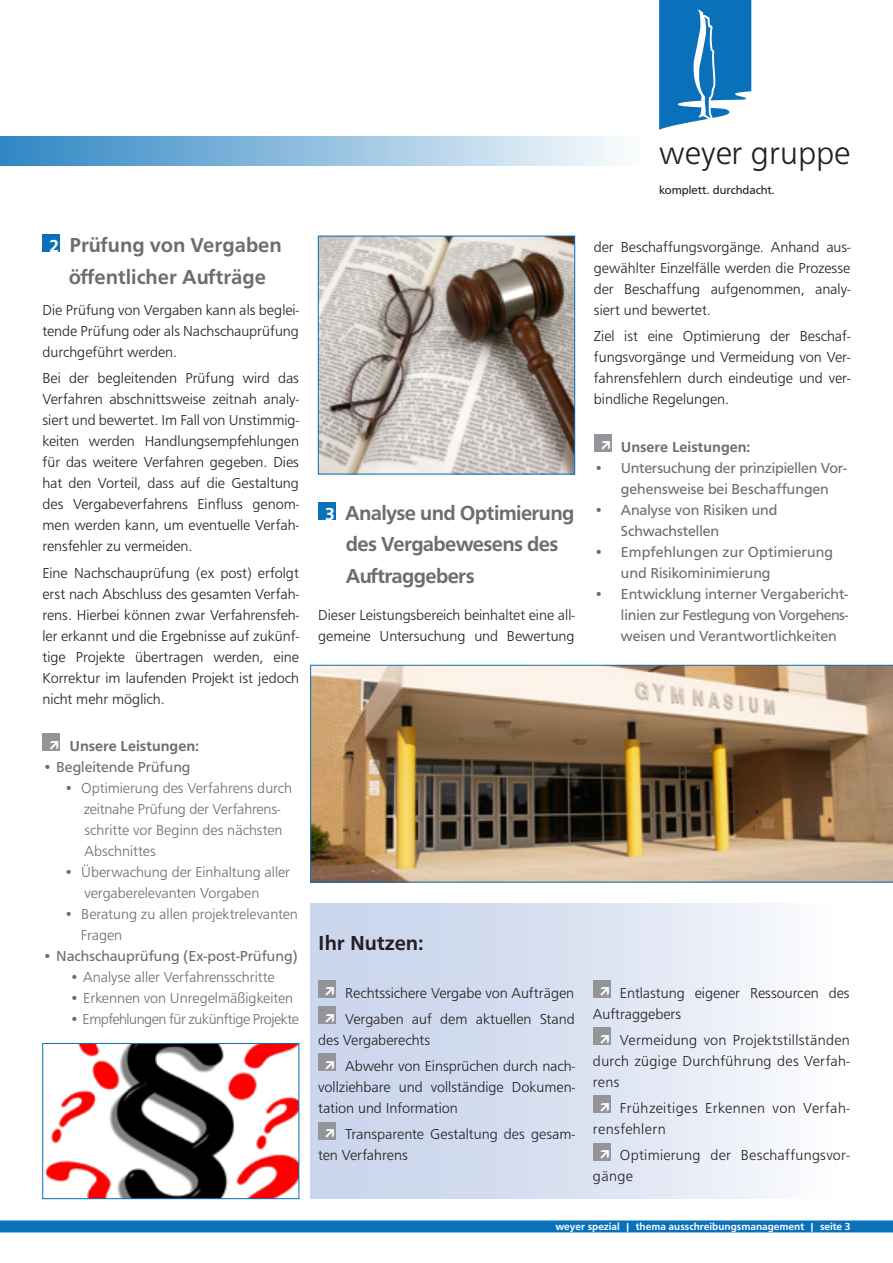
<style>
.page{position:relative;width:893px;height:1263px;background:#fff}
.page>*{position:absolute;margin:0;border:0;box-sizing:border-box;transform-origin:0 0}
.t1{font:300 33.75px "Front Page";color:#231f20}
.t2{font:500 21px "Front Page";letter-spacing:-.025em;color:#6c6d70}
.t3{font:500 21px "Front Page";color:#6c6d70}
.t4{font:500 21px "Front Page";color:#231f20}
.t5{font:500 18px "Front Page";color:#fff}
.t6{font:300 15px/21px "Front Page";color:#231f20;text-align:justify}
.t7{font:15px/21px "Front Page";color:#6c6d70}
.t8{font:300 15px/21px "Front Page";letter-spacing:-.01em;color:#6c6d70}
.t9{font:300 15px/21px "Front Page";letter-spacing:.025em;color:#231f20}
.t10{font:500 15px "Front Page";color:#6c6d70}
.t11{font:300 15px "Front Page";letter-spacing:-.03em;color:#6c6d70}
.t12{font:12px "Front Page";color:#231f20}
.t13{font:500 10.5px "Front Page";color:#fff}
</style>
<div class="page">
<div style="left:310px;top:903px;width:583px;height:296px;background:linear-gradient(to right,#c3d0e9,#fff)"></div>
<div style="left:43px;top:235px;width:17px;height:17px;background:#0970b9"></div>
<div style="left:43px;top:733px;width:17px;height:18px;background:#939598"></div>
<div style="left:318px;top:502px;width:18px;height:18px;background:#0970b9"></div>
<img style="left:310px;top:665px;width:583px;height:217px">
<img style="left:45px;top:1045px;width:252px;height:152px">
<div style="left:43px;top:1043px;width:256px;height:156px;border:1px solid #0970b9"></div>
<div style="left:0;top:1220px;width:893px;height:12px;background:#0970b9"></div>
<div style="left:0;top:136px;width:640px;height:30px;background:linear-gradient(to right,#2f86c4,#fbfcfd)"></div>
<svg style="left:659px;top:0;width:92px;height:130px"></svg>
<div style="left:318px;top:980px;width:18px;height:18px;background:#939598"></div>
<div style="left:318px;top:1006px;width:18px;height:18px;background:#939598"></div>
<div style="left:318px;top:1053px;width:18px;height:18px;background:#939598"></div>
<div style="left:318px;top:1122px;width:18px;height:17px;background:#939598"></div>
<div style="left:593px;top:980px;width:18px;height:18px;background:#939598"></div>
<div style="left:593px;top:1027px;width:18px;height:18px;background:#939598"></div>
<div style="left:593px;top:1095px;width:18px;height:18px;background:#939598"></div>
<div style="left:593px;top:1143px;width:18px;height:17px;background:#939598"></div>
<img style="left:320px;top:238px;width:253px;height:234px">
<div style="left:318px;top:236px;width:257px;height:238px;border:1px solid #0970b9"></div>
<div style="left:594px;top:434px;width:17px;height:18px;background:#939598"></div>
<p class="t5" style="left:49px;top:236px;width:11px">2</p>
<p class="t3" style="left:70px;top:233px;width:214px">Prüfung von Vergaben</p>
<p class="t3" style="left:69px;top:264px;width:199px">öffentlicher Aufträge</p>
<p class="t6" style="left:43px;top:300px;width:258px">Die Prüfung von Vergaben kann als beglei&shy;tende Prüfung oder als Nachschauprüfung durchgeführt werden.</p>
<p class="t6" style="left:43px;top:368px;width:258px">Bei der begleitenden Prüfung wird das Verfahren abschnittsweise zeitnah analy&shy;siert und bewertet. Im Fall von Unstimmig&shy;keiten werden Handlungsempfehlungen für das weitere Verfahren gegeben. Dies hat den Vorteil, dass auf die Gestaltung des Vergabeverfahrens Einfluss genom&shy;men werden kann, um eventuelle Verfah&shy;rensfehler zu vermeiden.</p>
<p class="t6" style="left:43px;top:562px;width:258px">Eine Nachschauprüfung (ex post) erfolgt erst nach Abschluss des gesamten Verfah&shy;rens. Hierbei können zwar Verfahrensfeh&shy;ler erkannt und die Ergebnisse auf zukünf&shy;tige Projekte übertragen werden, eine Korrektur im laufenden Projekt ist jedoch nicht mehr möglich.</p>
<p class="t10" style="left:70px;top:737px;width:131px">Unsere Leistungen:</p>
<p class="t7" style="left:43px;top:756px;width:149px">• Begleitende Prüfung</p>
<p class="t8" style="left:84px;top:777px;width:210px;text-indent:-20px">• Optimierung des Verfahrens durch zeitnahe Prüfung der Verfahrens&shy;schritte vor Beginn des nächsten</p>
<p class="t8" style="left:85px;top:840px;width:73px">Abschnittes</p>
<p class="t8" style="left:85px;top:861px;width:207px;text-indent:-21px">• Überwachung der Einhaltung aller vergaberelevanten Vorgaben</p>
<p class="t8" style="left:81px;top:903px;width:219px;text-indent:-17px">• Beratung zu allen projektrelevanten<br>Fragen</p>
<p class="t7" style="left:43px;top:945px;width:257px">• Nachschauprüfung (Ex-post-Prüfung)</p>
<p class="t8" style="left:70px;top:966px;width:207px">• Analyse aller Verfahrensschritte</p>
<p class="t8" style="left:70px;top:987px;width:225px">• Erkennen von Unregelmäßigkeiten</p>
<p class="t11" style="left:70px;top:1010px;width:231px">• Empfehlungen für zukünftige Projekte</p>
<p class="t5" style="left:325px;top:504px;width:11px">3</p>
<p class="t2" style="left:345px;top:501px;width:231px">Analyse und Optimierung</p>
<p class="t2" style="left:346px;top:532px;width:214px">des Vergabewesens des</p>
<p class="t2" style="left:346px;top:564px;width:130px">Auftraggebers</p>
<p class="t6" style="left:318px;top:604px;width:258px">Dieser Leistungsbereich beinhaltet eine all&shy;gemeine Untersuchung und Bewertung</p>
<p class="t1" style="left:659px;top:134px;width:193px">weyer gruppe</p>
<p class="t12" style="left:659px;top:183px;width:118px">komplett. durchdacht.</p>
<p class="t6" style="left:594px;top:237px;width:258px">der Beschaffungsvorgänge. Anhand aus&shy;gewählter Einzelfälle werden die Prozesse der Beschaffung aufgenommen, analy&shy;siert und bewertet.</p>
<p class="t6" style="left:594px;top:326px;width:258px">Ziel ist eine Optimierung der Beschaf&shy;fungsvorgänge und Vermeidung von Ver&shy;fahrensfehlern durch eindeutige und ver&shy;bindliche Regelungen.</p>
<p class="t10" style="left:621px;top:438px;width:131px">Unsere Leistungen:</p>
<p class="t7" style="left:594px;top:457px;width:255px;text-align:center">• Untersuchung der prinzipiellen Vor&shy;gehensweise bei Beschaffungen</p>
<p class="t7" style="left:621px;top:499px;width:158px;text-indent:-27px">• Analyse von Risiken und<br>Schwachstellen</p>
<p class="t7" style="left:621px;top:541px;width:214px;text-indent:-27px">• Empfehlungen zur Optimierung und Risikominimierung</p>
<p class="t7" style="left:621px;top:583px;width:229px;text-align:justify;text-indent:-27px">• Entwicklung interner Vergabericht&shy;linien zur Festlegung von Vorgehens&shy;weisen und Verantwortlichkeiten</p>
<p class="t4" style="left:318px;top:931px;width:107px">Ihr Nutzen:</p>
<p class="t6" style="left:345px;top:982px;width:231px">Rechtssichere Vergabe von Aufträgen</p>
<p class="t6" style="left:318px;top:1008px;width:258px;text-indent:27px">Vergaben auf dem aktuellen Stand des Vergaberechts</p>
<p class="t6" style="left:318px;top:1056px;width:258px;text-indent:27px">Abwehr von Einsprüchen durch nach&shy;vollziehbare und vollständige Dokumen&shy;tation und Information</p>
<p class="t6" style="left:318px;top:1124px;width:258px;text-indent:27px">Transparente Gestaltung des gesam&shy;ten Verfahrens</p>
<p class="t6" style="left:593px;top:982px;width:258px;text-indent:27px">Entlastung eigener Ressourcen des<br>Auftraggebers</p>
<p class="t6" style="left:593px;top:1029px;width:258px;text-indent:27px">Vermeidung von Projektstillständen durch zügige Durchführung des Verfah&shy;rens</p>
<p class="t9" style="left:593px;top:1098px;width:258px;text-indent:27px">Frühzeitiges Erkennen von Verfah&shy;rensfehlern</p>
<p class="t6" style="left:593px;top:1145px;width:258px;text-indent:27px">Optimierung der Beschaffungsvor&shy;gänge</p>
<p class="t13" style="left:555px;top:1220px;width:297px">weyer spezial | thema ausschreibungsmanagement | seite 3</p>
</div>
